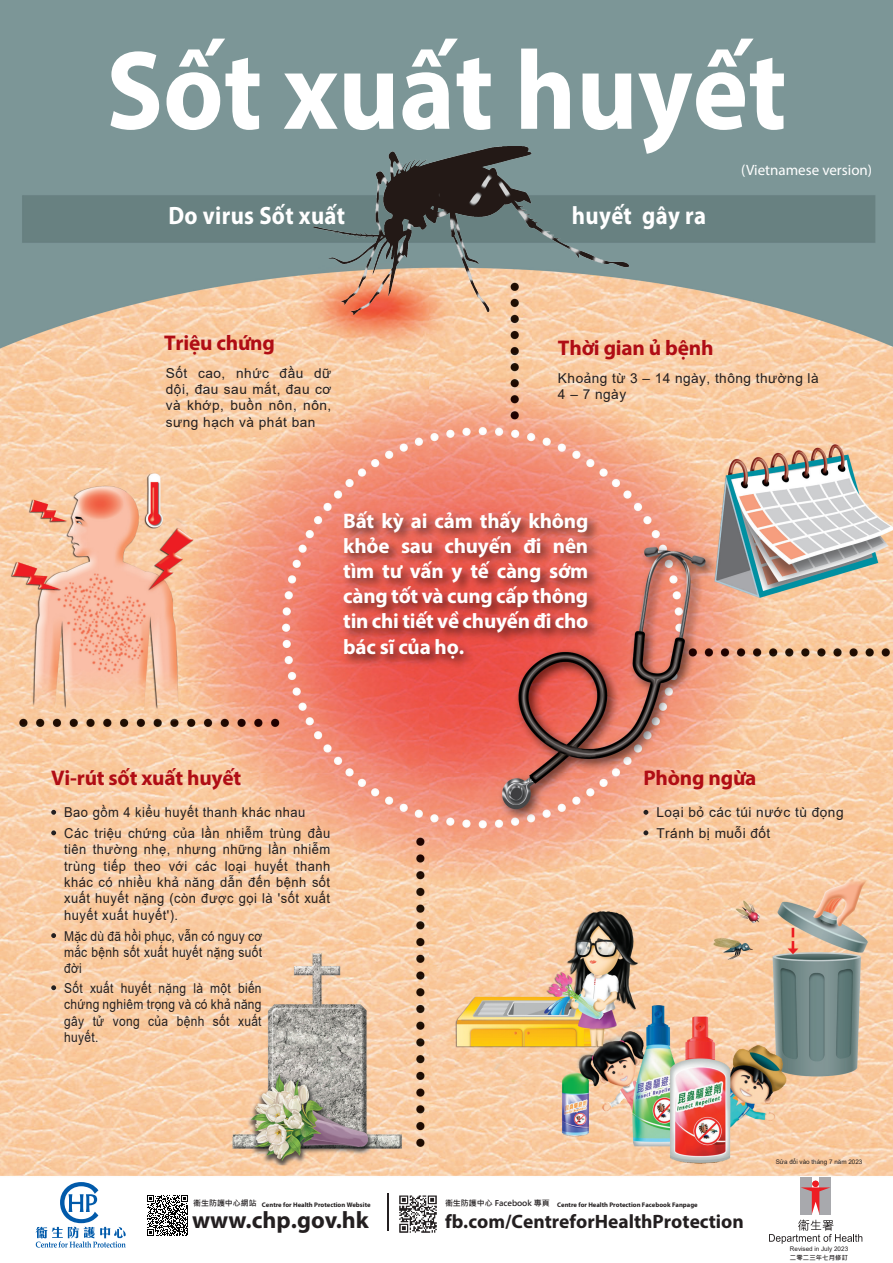
<style>
.page{position:relative;width:893px;height:1263px;background:#fff}
.page>*{position:absolute;margin:0;border:0;box-sizing:border-box;transform-origin:0 0}
.t1{font:700 113.02px "Myriad Pro";color:#fff;scale:.93 1}
.t2{font:700 25.2px "Myriad Pro";letter-spacing:.015em;color:#fff;scale:.9 1}
.t3{font:700 23.77px "Myriad Pro";color:#231f20}
.t4{font:700 21.23px "Myriad Pro";letter-spacing:-.01em;color:#b00d15}
.t5{font:700 21px/25.2px "Myriad Pro";letter-spacing:-.01em;color:#fff;text-align:justify}
.t6{font:700 19.42px "Myriad Pro";color:#231f20}
.t7{font:15px "Myriad Pro";color:#fff}
.t8{font:13.65px/16.4px "Arial";letter-spacing:.035em;color:#231f20;scale:.95 1}
.t9{font:13.65px/16.4px "Arial";letter-spacing:.035em;color:#231f20}
.t10{font:13.65px/16.4px "Arial";letter-spacing:.035em;color:#231f20;text-align:justify;scale:.88 1}
.t11{font:700 7.95px "Microsoft Jheng Hei";color:#231f20}
.t12{font:700 6.6px "Myriad Pro";color:#231f20}
.t13{font:6.3px "Arial";color:#231f20}
.t14{font:700 6.3px "Microsoft Jheng Hei";letter-spacing:.025em;color:#231f20}
.s1{font-family:"Microsoft Jheng Hei";font-size:7.95px}
</style>
<div class="page">
<img style="left:0;top:0;width:893px;height:1248px">
<img style="left:337px;top:504px;width:272px;height:172px">
<div style="left:819px;top:1177px;width:11px;height:37px;background:#a8a9ad"></div>
<div style="left:801px;top:1177px;width:11px;height:37px;background:#a8a9ad"></div>
<div style="left:812px;top:1181px;width:7px;height:6px;background:#ee1d23;border-radius:50%"></div>
<svg style="left:769px;top:1187px;width:93px;height:57px"></svg>
<svg style="left:36px;top:1182px;width:90px;height:65px"></svg>
<hr style="left:387px;top:1193px;width:2px;height:38px;background:#231f20">
<img style="left:146px;top:1194px;width:43px;height:42px">
<img style="left:398px;top:1194px;width:40px;height:40px">
<svg style="left:51px;top:810px;width:5px;height:5px"></svg>
<svg style="left:51px;top:830px;width:5px;height:5px"></svg>
<svg style="left:643px;top:810px;width:5px;height:5px"></svg>
<svg style="left:643px;top:830px;width:5px;height:5px"></svg>
<svg style="left:51px;top:933px;width:5px;height:5px"></svg>
<svg style="left:51px;top:985px;width:5px;height:5px"></svg>
<img style="left:313px;top:147px;width:316px;height:168px">
<h1 class="t1" style="left:106px;top:17px;width:733px">Sốt xuất huyết</h1>
<h2 class="t2" style="left:168px;top:199px;width:198px">Do virus Sốt xuất</h2>
<h2 class="t2" style="left:572px;top:199px;width:150px">huyết gây ra</h2>
<p class="t7" style="left:741px;top:160px;width:133px">(Vietnamese version)</p>
<h3 class="t4" style="left:164px;top:329px;width:112px">Triệu chứng</h3>
<p class="t9" style="left:166px;top:364px;width:167px;text-align:justify">Sốt cao, nhức đầu dữ dội, đau sau mắt, đau cơ và khớp, buồn nôn, nôn, sưng hạch và phát ban</p>
<h3 class="t4" style="left:558px;top:334px;width:157px">Thời gian ủ bệnh</h3>
<p class="t9" style="left:558px;top:370px;width:262px">Khoảng từ 3 – 14 ngày, thông thường là<br>4 – 7 ngày</p>
<h3 class="t5" style="left:343px;top:507px;width:247px">Bất kỳ ai cảm thấy không khỏe sau chuyến đi nên tìm tư vấn y tế càng sớm càng tốt và cung cấp thông tin chi tiết về chuyến đi cho bác sĩ của họ.</h3>
<h3 class="t4" style="left:51px;top:764px;width:192px">Vi-rút sốt xuất huyết</h3>
<p class="t8" style="left:64px;top:802px;width:282px;line-height:20.5px">Bao gồm 4 kiểu huyết thanh khác nhau<br>Các triệu chứng của lần nhiễm trùng đầu</p>
<p class="t8" style="left:64px;top:841px;width:282px;text-align:justify">tiên thường nhẹ, nhưng những lần nhiễm trùng tiếp theo với các loại huyết thanh khác có nhiều khả năng dẫn đến bệnh sốt xuất huyết nặng (còn được gọi là 'sốt xuất huyết xuất huyết').</p>
<p class="t10" style="left:64px;top:927px;width:227px">Mặc dù đã hồi phục, vẫn có nguy cơ mắc bệnh sốt xuất huyết nặng suốt đời</p>
<p class="t10" style="left:64px;top:980px;width:226px">Sốt xuất huyết nặng là một biến chứng nghiêm trọng và có khả năng gây tử vong của bệnh sốt xuất huyết.</p>
<h3 class="t4" style="left:643px;top:764px;width:115px">Phòng ngừa</h3>
<p class="t9" style="left:656px;top:802px;width:189px;line-height:20.5px">Loại bỏ các túi nước tù đọng<br>Tránh bị muỗi đốt</p>
<p class="t13" style="left:776px;top:1157px;width:88px">Sửa đổi vào tháng 7 năm 2023</p>
<p class="t11" style="left:193px;top:1198px;width:65px">衞生防護中心網站</p>
<h3 class="t3" style="left:192px;top:1204px;width:178px">www.chp.gov.hk</h3>
<h3 class="t6" style="left:445px;top:1208px;width:300px">fb.com/CentreforHealthProtection</h3>
<p class="t12" style="left:262px;top:1200px;width:110px">Centre for Health Protection Website</p>
<p class="t12" style="left:445px;top:1200px;width:254px"><span class="s1">衞生防護中心 Facebook 專頁</span> Centre for Health Protection Facebook Fanpage</p>
<p class="t13" style="left:790px;top:1245px;width:60px">Revised in July 2023</p>
<p class="t14" style="left:790px;top:1253px;width:60px">二零二三年七月修訂</p>
</div>
